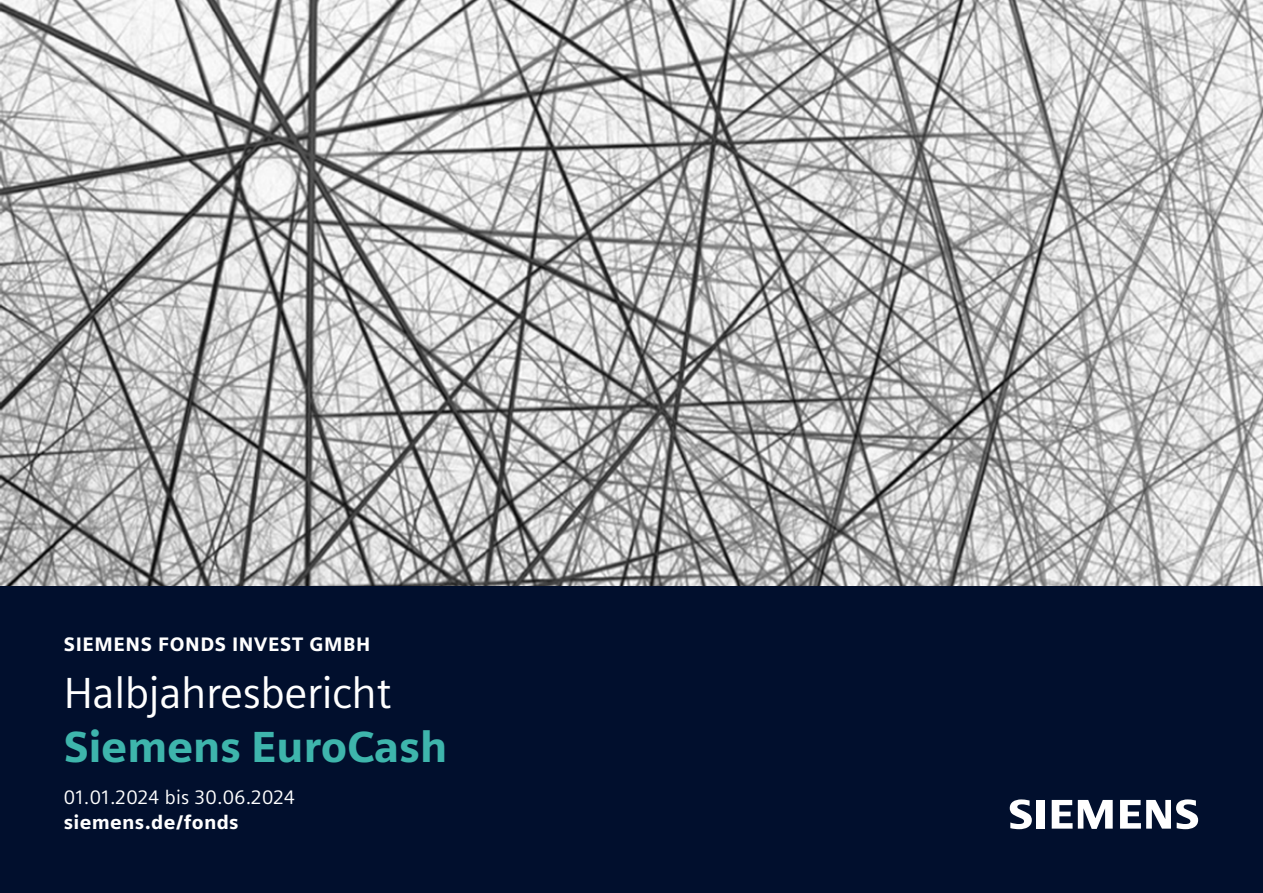
<style>
.page{position:relative;width:1263px;height:893px;background:#fff}
.page>*{position:absolute;margin:0;border:0;box-sizing:border-box;transform-origin:0 0}
.t1{font:43.5px "Siemens Sans";letter-spacing:-.01em;color:#fff}
.t2{font:900 43.5px "Siemens Sans";letter-spacing:-.01em;color:#3eb5ac}
.t3{font:900 19.5px "Siemens Sans";letter-spacing:.03em;color:#fff}
.t4{font:19.5px "Siemens Sans";letter-spacing:.015em;color:#fff}
</style>
<div class="page">
<img style="left:0;top:0;width:1263px;height:587px">
<div style="left:0;top:587px;width:1263px;height:306px;background:#010f2d"></div>
<svg style="left:1010px;top:799px;width:34px;height:30px"></svg>
<svg style="left:1052px;top:800px;width:20px;height:29px"></svg>
<svg style="left:1078px;top:800px;width:35px;height:29px"></svg>
<svg style="left:1120px;top:799px;width:78px;height:30px"></svg>
<p class="t3" style="left:64px;top:629px;width:308px">SIEMENS FONDS INVEST GMBH</p>
<h1 class="t1" style="left:64px;top:660px;width:329px">Halbjahresbericht</h1>
<h1 class="t2" style="left:64px;top:712px;width:385px">Siemens EuroCash</h1>
<p class="t4" style="left:64px;top:782px;width:233px">01.01.2024 bis 30.06.2024</p>
<p class="t3" style="left:64px;top:807px;width:176px">siemens.de/fonds</p>
</div>
